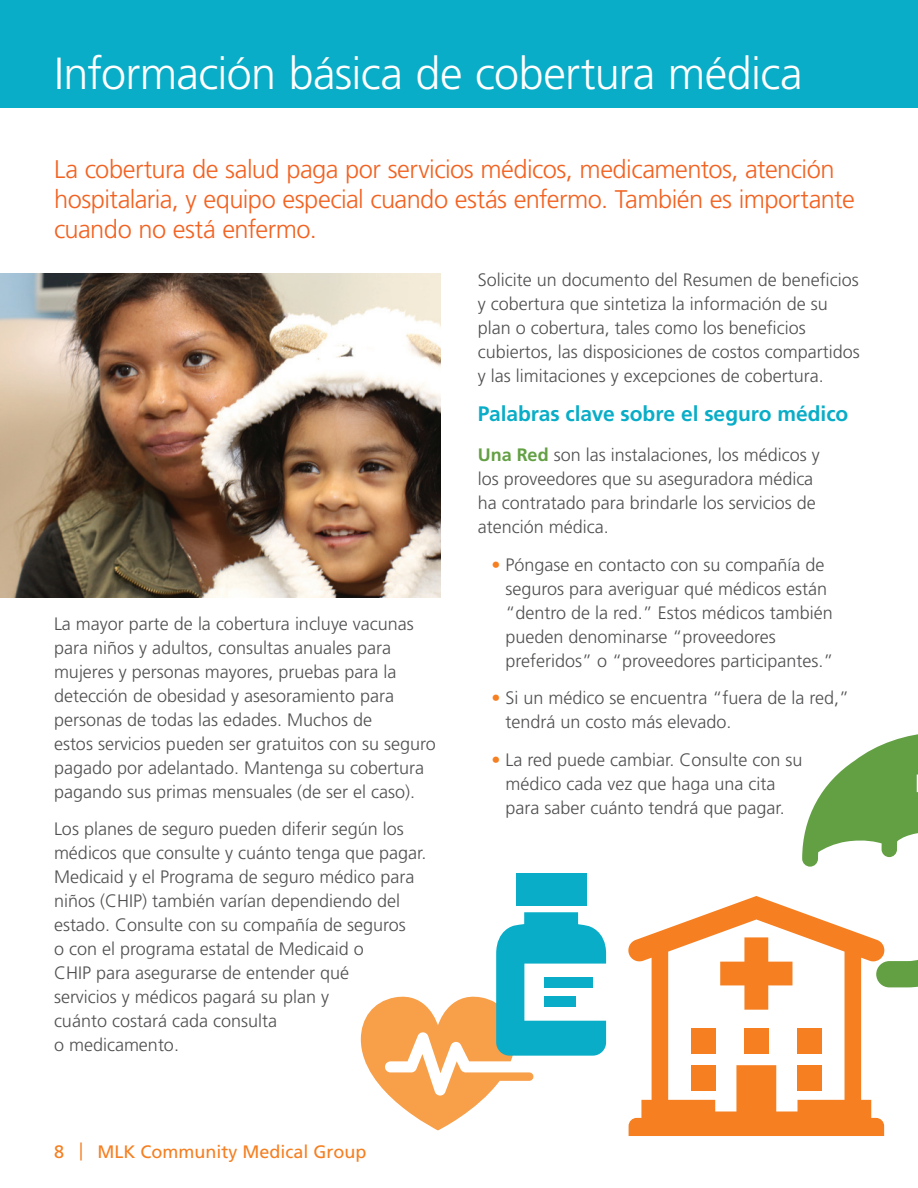
<style>
.page{position:relative;width:918px;height:1188px;background:#fff}
.page>*{position:absolute;margin:0;border:0;box-sizing:border-box;transform-origin:0 0}
.t1{font:300 45px "Frutiger";letter-spacing:-.015em;color:#fff}
.t2{font:300 25.5px/30px "Frutiger";letter-spacing:-.02em;color:#f26221}
.t3{font:700 21px "Frutiger";letter-spacing:-.005em;color:#09adc7}
.t4{font:300 18px/24px "Frutiger";color:#505052}
.t5{font:18px "Frutiger";color:#f57f21}
.s1{font-weight:700;color:#63a044}
.s2{color:#f57f21}
.s3{font-stretch:condensed}
</style>
<div class="page">
<div style="left:0;top:0;width:918px;height:108px;background:#09adc7"></div>
<svg style="left:628px;top:896px;width:257px;height:240px"></svg>
<svg style="left:720px;top:937px;width:72px;height:73px"></svg>
<svg style="left:802px;top:734px;width:116px;height:253px"></svg>
<div style="left:516px;top:873px;width:70px;height:32px;background:#09adc7"></div>
<svg style="left:361px;top:912px;width:245px;height:218px"></svg>
<div style="left:544px;top:977px;width:49px;height:11px;background:#09adc7"></div>
<div style="left:544px;top:996px;width:32px;height:11px;background:#09adc7"></div>
<img style="left:0;top:274px;width:440px;height:324px">
<h1 class="t1" style="left:54px;top:48px;width:750px">Información básica de cobertura médica</h1>
<h2 class="t2" style="left:54px;top:154px;width:802px">La cobertura de salud paga por servicios médicos, medicamentos, atención hospitalaria, y equipo especial cuando estás enfermo. También es importante cuando no está enfermo.</h2>
<p class="t4" style="left:478px;top:268px;width:384px">Solicite un documento del Resumen de beneficios y cobertura que sintetiza la información de su plan o cobertura, tales como los beneficios cubiertos, las disposiciones de costos compartidos y las limitaciones y excepciones de cobertura.</p>
<p class="t3" style="left:478px;top:401px;width:372px">Palabras clave sobre el seguro médico</p>
<p class="t4" style="left:478px;top:443px;width:343px"><span class="s1">Una Red</span> son las instalaciones, los médicos y los proveedores que su aseguradora médica ha contratado para brindarle los servicios de atención médica.</p>
<p class="t4" style="left:505px;top:553px;width:330px;text-indent:-14px"><span class="s2">•</span> Póngase en contacto con su compañía de seguros para averiguar qué médicos están “dentro de la red.” Estos médicos también pueden denominarse “proveedores preferidos” o “proveedores participantes.”</p>
<p class="t4" style="left:505px;top:686px;width:345px;text-indent:-14px"><span class="s2">•</span> Si un médico se encuentra “fuera de la red,” tendrá un costo más elevado.</p>
<p class="t4" style="left:505px;top:748px;width:299px;text-indent:-14px"><span class="s2">•</span> La red puede cambiar. Consulte con su médico cada vez que haga una cita para saber cuánto tendrá que pagar.</p>
<p class="t4" style="left:54px;top:611px;width:383px">La mayor parte de la cobertura incluye vacunas para niños y adultos, consultas anuales para mujeres y personas mayores, pruebas para la detección de obesidad y asesoramiento para personas de todas las edades. Muchos de<br>estos servicios pueden ser gratuitos con su seguro pagado por adelantado. Mantenga su cobertura pagando sus primas mensuales (de ser el caso).</p>
<p class="t4" style="left:54px;top:817px;width:374px">Los planes de seguro pueden diferir según los médicos que consulte y cuánto tenga que pagar.<br>Medicaid y el Programa de seguro médico para niños (CHIP) también varían dependiendo del estado. Consulte con su compañía de seguros<br>o con el programa estatal de Medicaid o<br>CHIP para asegurarse de entender qué<br>servicios y médicos pagará su plan y<br>cuánto costará cada consulta<br>o medicamento.</p>
<p class="t5" style="left:54px;top:1141px;width:314px">8 <span class="s3">|</span> MLK Community Medical Group</p>
</div>
